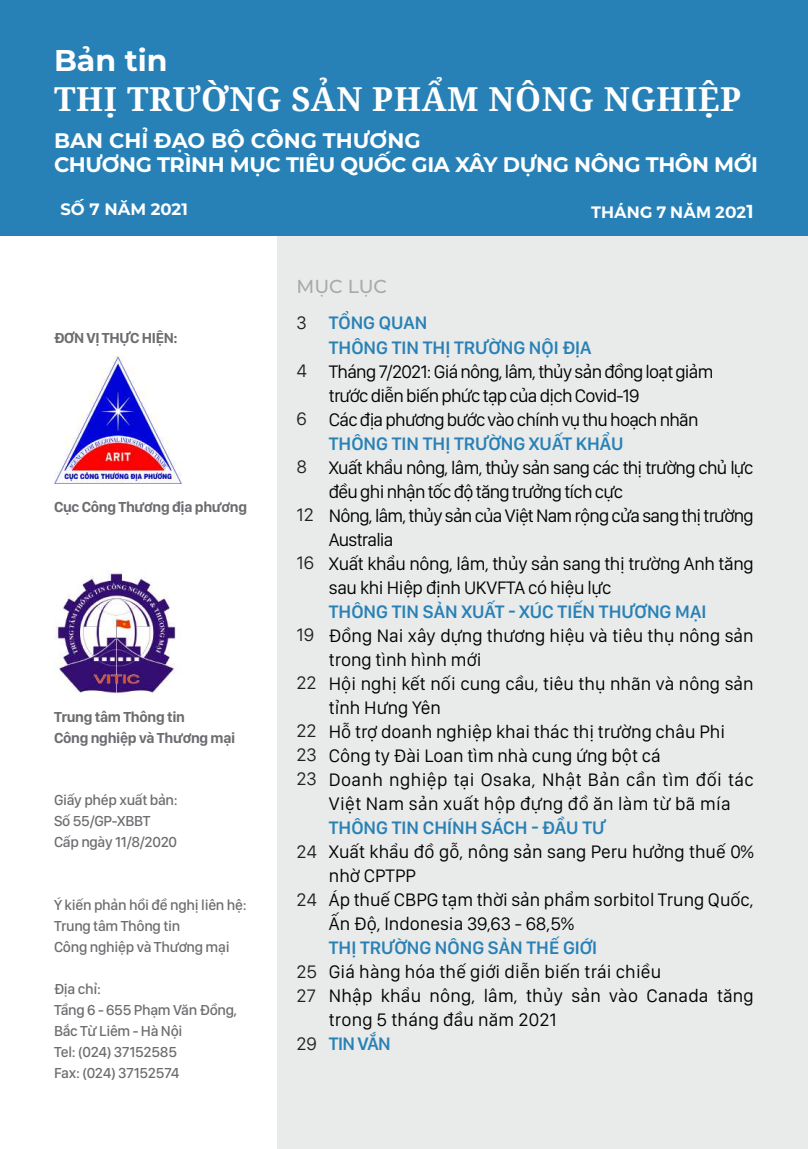
<style>
.page{position:relative;width:808px;height:1149px;background:#fff}
.page>*{position:absolute;margin:0;border:0;box-sizing:border-box;transform-origin:0 0}
.t1{font:700 33px "Noto Serif";letter-spacing:.02em;color:#fff}
.t2{font:700 30px "Montserrat";color:#fff}
.t3{font:700 21px/24px "Montserrat";letter-spacing:-.02em;color:#fff}
.t4{font:18.75px/24px "San Francisco Display";color:#000}
.t5{font:18.75px/24px "San Francisco Display";letter-spacing:-.04em;color:#000}
.t6{font:600 18.75px/24px "San Francisco Display";color:#2881b6}
.t7{font:18.75px/24px "San Francisco Display";color:#231f20;text-align:justify}
.t8{font:500 18.75px "Montserrat";color:#a8a9ad}
.t9{font:600 16.5px "Montserrat";letter-spacing:.01em;color:#fff}
.t10{font:700 16.5px "Montserrat";color:#fff}
.t11{font:500 15px/21px "San Francisco Display";letter-spacing:-.02em;color:#6c6d70}
.t12{font:700 15px/21px "San Francisco Display";letter-spacing:-.02em;color:#6c6d70}
.s1{font-size:18.75px}
</style>
<div class="page">
<div style="left:278px;top:236px;width:530px;height:912px;background:#e9eaea"></div>
<div style="left:0;top:0;width:808px;height:235px;background:#2881b6"></div>
<img style="left:54px;top:570px;width:127px;height:127px">
<img style="left:54px;top:356px;width:128px;height:127px">
<h2 class="t2" style="left:54px;top:39px;width:115px">Bản tin</h2>
<h1 class="t1" style="left:54px;top:76px;width:689px">THỊ TRƯỜNG SẢN PHẨM NÔNG NGHIỆP</h1>
<p class="t3" style="left:54px;top:127px;width:706px">BAN CHỈ ĐẠO BỘ CÔNG THƯƠNG<br>CHƯƠNG TRÌNH MỤC TIÊU QUỐC GIA XÂY DỰNG NÔNG THÔN MỚI</p>
<p class="t10" style="left:60px;top:197px;width:129px">SỐ 7 NĂM 2021</p>
<p class="t9" style="left:591px;top:201px;width:164px">THÁNG 7 NĂM 202<span class="s1">1</span></p>
<p class="t12" style="left:54px;top:327px;width:125px">ĐƠN VỊ THỰC HIỆN:</p>
<p class="t12" style="left:54px;top:495px;width:195px">Cục Công Thương địa phương</p>
<p class="t12" style="left:54px;top:705px;width:183px">Trung tâm Thông tin<br>Công nghiệp và Thương mại</p>
<p class="t11" style="left:54px;top:788px;width:125px">Giấy phép xuất bản:<br>Số 55/GP-XBBT<br>Cấp ngày 11/8/2020</p>
<p class="t11" style="left:54px;top:893px;width:194px">Ý kiến phản hồi đề nghị liên hệ:<br>Trung tâm Thông tin<br>Công nghiệp và Thương mại</p>
<p class="t11" style="left:54px;top:977px;width:185px">Địa chỉ:<br>Tầng 6 - 655 Phạm Văn Đồng,<br>Bắc Từ Liêm - Hà Nội<br>Tel: (024) 37152585<br>Fax: (024) 37152574</p>
<p class="t8" style="left:297px;top:273px;width:92px">MỤC LỤC</p>
<p class="t7" style="left:297px;top:310px;width:12px">3</p>
<p class="t7" style="left:297px;top:358px;width:12px">4</p>
<p class="t7" style="left:297px;top:406px;width:12px">6</p>
<p class="t7" style="left:297px;top:454px;width:12px">8</p>
<p class="t7" style="left:297px;top:502px;width:19px">12</p>
<p class="t7" style="left:297px;top:550px;width:19px">16</p>
<p class="t7" style="left:297px;top:622px;width:19px">19</p>
<p class="t7" style="left:297px;top:670px;width:22px">22</p>
<p class="t7" style="left:297px;top:718px;width:22px">22<br>23<br>23</p>
<p class="t7" style="left:297px;top:838px;width:22px">24</p>
<p class="t7" style="left:297px;top:886px;width:22px">24</p>
<p class="t7" style="left:297px;top:958px;width:22px">25<br>27</p>
<p class="t7" style="left:297px;top:1030px;width:22px">29</p>
<p class="t6" style="left:329px;top:310px;width:264px">TỔNG QUAN<br>THÔNG TIN THỊ TRƯỜNG NỘI ĐỊA</p>
<p class="t5" style="left:329px;top:358px;width:386px">Tháng 7/2021: Giá nông, lâm, thủy sản đồng loạt giảm trước diễn biến phức tạp của dịch Covid-19<br>Các địa phương bước vào chính vụ thu hoạch nhãn</p>
<p class="t6" style="left:329px;top:430px;width:296px">THÔNG TIN THỊ TRƯỜNG XUẤT KHẨU</p>
<p class="t5" style="left:329px;top:454px;width:426px">Xuất khẩu nông, lâm, thủy sản sang các thị trường chủ lực đều ghi nhận tốc độ tăng trưởng tích cực<br>Nông, lâm, thủy sản của Việt Nam rộng cửa sang thị trường Australia<br>Xuất khẩu nông, lâm, thủy sản sang thị trường Anh tăng sau khi Hiệp định UKVFTA có hiệu lực</p>
<p class="t6" style="left:329px;top:598px;width:379px">THÔNG TIN SẢN XUẤT - XÚC TIẾN THƯƠNG MẠI</p>
<p class="t4" style="left:329px;top:622px;width:426px">Đồng Nai xây dựng thương hiệu và tiêu thụ nông sản trong tình hình mới<br>Hội nghị kết nối cung cầu, tiêu thụ nhãn và nông sản tỉnh Hưng Yên<br>Hỗ trợ doanh nghiệp khai thác thị trường châu Phi Công ty Đài Loan tìm nhà cung ứng bột cá<br>Doanh nghiệp tại Osaka, Nhật Bản cần tìm đối tác Việt Nam sản xuất hộp đựng đồ ăn làm từ bã mía</p>
<p class="t6" style="left:329px;top:814px;width:278px">THÔNG TIN CHÍNH SÁCH - ĐẦU TƯ</p>
<p class="t4" style="left:329px;top:838px;width:426px">Xuất khẩu đồ gỗ, nông sản sang Peru hưởng thuế 0% nhờ CPTPP<br>Áp thuế CBPG tạm thời sản phẩm sorbitol Trung Quốc, Ấn Độ, Indonesia 39,63 - 68,5%</p>
<p class="t6" style="left:329px;top:934px;width:270px">THỊ TRƯỜNG NÔNG SẢN THẾ GIỚI</p>
<p class="t4" style="left:329px;top:958px;width:426px">Giá hàng hóa thế giới diễn biến trái chiều<br>Nhập khẩu nông, lâm, thủy sản vào Canada tăng trong 5 tháng đầu năm 2021</p>
<p class="t6" style="left:329px;top:1030px;width:63px">TIN VẮN</p>
</div>
